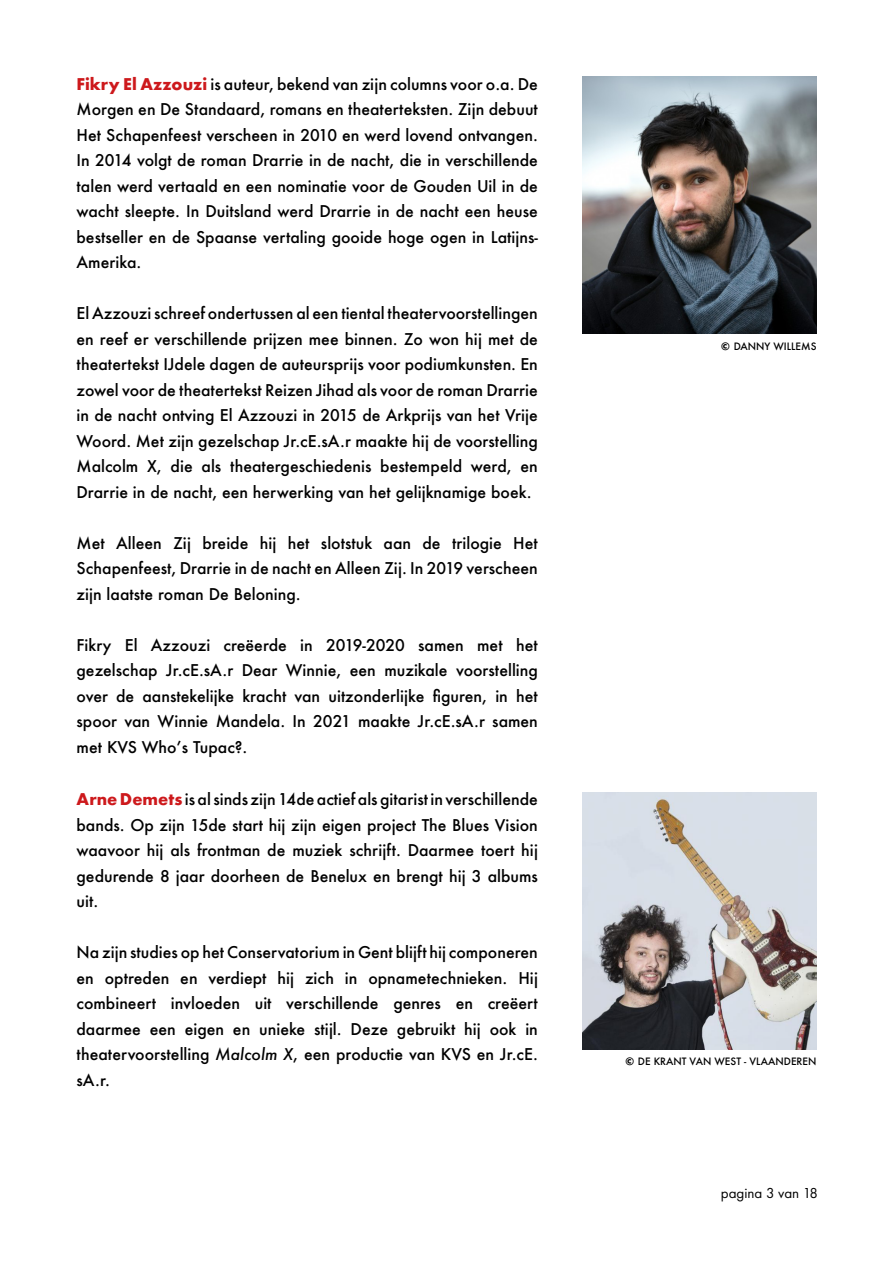
<style>
.page{position:relative;width:893px;height:1263px;background:#fff}
.page>*{position:absolute;margin:0;border:0;box-sizing:border-box;transform-origin:0 0}
.t1{font:500 15.75px/25.5px "Futura";color:#000;text-align:justify}
.t2{font:15px "Futura PT";color:#000}
.t3{font:500 9.9px "Futura";color:#000}
.s1{font-weight:700;color:#cd191c}
.s2{font-style:italic}
.s3{font-weight:700}
</style>
<div class="page">
<img style="left:583px;top:77px;width:233px;height:257px">
<img style="left:583px;top:792px;width:233px;height:257px">
<p class="t1" style="left:77px;top:71px;width:463px"><span class="s1">Fikry El Azzouzi</span> is auteur, bekend van zijn columns voor o.a. De Morgen en De Standaard, romans en theaterteksten. Zijn debuut Het Schapenfeest verscheen in 2010 en werd lovend ontvangen.<br>In 2014 volgt de roman Drarrie in de nacht, die in verschillende talen werd vertaald en een nominatie voor de Gouden Uil in de wacht sleepte. In Duitsland werd Drarrie in de nacht een heuse bestseller en de Spaanse vertaling gooide hoge ogen in Latijns-Amerika.</p>
<p class="t1" style="left:77px;top:300px;width:463px">El Azzouzi schreef ondertussen al een tiental theatervoorstellingen en reef er verschillende prijzen mee binnen. Zo won hij met de theatertekst IJdele dagen de auteursprijs voor podiumkunsten. En zowel voor de theatertekst Reizen Jihad als voor de roman Drarrie in de nacht ontving El Azzouzi in 2015 de Arkprijs van het Vrije Woord. Met zijn gezelschap Jr.cE.sA.r maakte hij de voorstelling Malcolm X, die als theatergeschiedenis bestempeld werd, en Drarrie in de nacht, een herwerking van het gelijknamige boek.</p>
<p class="t1" style="left:77px;top:530px;width:463px">Met Alleen Zij breide hij het slotstuk aan de trilogie Het Schapenfeest, Drarrie in de nacht en Alleen Zij. In 2019 verscheen zijn laatste roman De Beloning.</p>
<p class="t1" style="left:77px;top:632px;width:463px">Fikry El Azzouzi creëerde in 2019-2020 samen met het gezelschap Jr.cE.sA.r Dear Winnie, een muzikale voorstelling over de aanstekelijke kracht van uitzonderlijke figuren, in het spoor van Winnie Mandela. In 2021 maakte Jr.cE.sA.r samen met KVS Who’s Tupac?.</p>
<p class="t1" style="left:77px;top:786px;width:463px"><span class="s1">Arne Demets</span> is al sinds zijn 14de actief als gitarist in verschillende bands. Op zijn 15de start hij zijn eigen project The Blues Vision waavoor hij als frontman de muziek schrijft. Daarmee toert hij gedurende 8 jaar doorheen de Benelux en brengt hij 3 albums uit.</p>
<p class="t1" style="left:77px;top:939px;width:463px">Na zijn studies op het Conservatorium in Gent blijft hij componeren en optreden en verdiept hij zich in opnametechnieken. Hij combineert invloeden uit verschillende genres en creëert daarmee een eigen en unieke stijl. Deze gebruikt hij ook in theatervoorstelling <span class="s2">Malcolm X</span>, een productie van KVS en Jr.cE. sA.r.</p>
<p class="t3" style="left:721px;top:340px;width:97px"><span class="s3">©</span> DANNY WILLEMS</p>
<p class="t3" style="left:625px;top:1055px;width:193px"><span class="s3">©</span> DE KRANT VAN WEST - VLAANDEREN</p>
<p class="t2" style="left:721px;top:1184px;width:99px">pagina 3 van 18</p>
</div>
